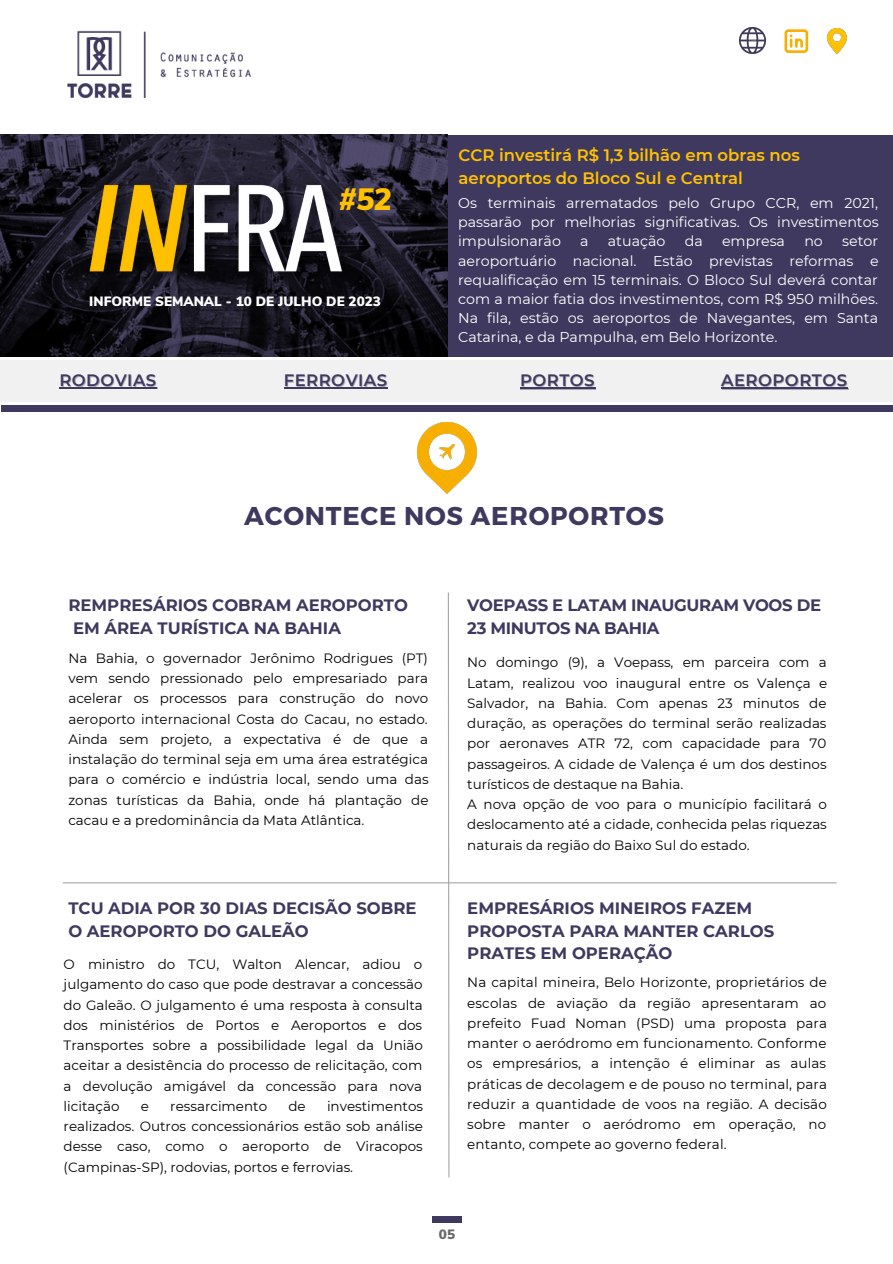
<style>
.page{position:relative;width:893px;height:1264px;background:#fff}
.page>*{position:absolute;margin:0;border:0;box-sizing:border-box;transform-origin:0 0}
.t1{font:italic 900 30.75px "Nunito Sans";color:#ffc200}
.t2{font:700 25.8px "Montserrat";letter-spacing:.03em;color:#40395f}
.t3{font:700 16.5px/22.5px "Montserrat";color:#40395f}
.t4{font:600 16.5px/23.5px "Montserrat";color:#ffc200}
.t5{font:700 16.5px/23.5px "Montserrat";letter-spacing:-.02em;color:#40395f}
.t6{font:600 16.5px "Montserrat";letter-spacing:.03em;color:#40395f}
.t7{font:14.25px/19px "Montserrat";color:#fff;text-align:justify}
.t8{font:13.5px/20.2px "Montserrat";color:#000;text-align:justify}
.t9{font:900 13.5px "Nunito Sans";color:#fff}
.t10{font:900 13.5px "Nunito Sans";color:#696969}
</style>
<div class="page">
<img style="left:67px;top:30px;width:184px;height:69px">
<div style="left:446px;top:135px;width:446px;height:221px;background:#40395f"></div>
<img style="left:827px;top:28px;width:19px;height:25px">
<img style="left:740px;top:28px;width:25px;height:25px">
<img style="left:0;top:134px;width:447px;height:223px">
<img style="left:84px;top:172px;width:281px;height:120px">
<svg style="left:784px;top:29px;width:24px;height:24px"></svg>
<div style="left:1px;top:405px;width:891px;height:6px;background:#40395f"></div>
<div style="left:432px;top:1216px;width:29px;height:6px;background:#40395f"></div>
<svg style="left:447px;top:592px;width:3px;height:586px"></svg>
<hr style="left:63px;top:882px;width:773px;height:1px;background:#a6a6a6">
<img style="left:417px;top:422px;width:60px;height:71px">
<div style="left:0;top:360px;width:892px;height:42px;background:#f1f1f1"></div>
<hr style="left:284px;top:388px;width:104px;height:1px;background:#40395f">
<hr style="left:284px;top:387px;width:103px;height:1px;background:#40395f">
<hr style="left:520px;top:388px;width:75px;height:1px;background:#40395f">
<hr style="left:520px;top:387px;width:75px;height:1px;background:#40395f">
<hr style="left:722px;top:388px;width:126px;height:1px;background:#40395f">
<hr style="left:721px;top:387px;width:126px;height:1px;background:#40395f">
<hr style="left:60px;top:388px;width:97px;height:1px;background:#40395f">
<hr style="left:59px;top:387px;width:98px;height:1px;background:#40395f">
<p class="t4" style="left:458px;top:143px;width:343px">CCR investirá R$ 1,3 bilhão em obras nos aeroportos do Bloco Sul e Central</p>
<p class="t1" style="left:338px;top:179px;width:55px">#52</p>
<p class="t7" style="left:458px;top:193px;width:422px">Os terminais arrematados pelo Grupo CCR, em 2021, passarão por melhorias significativas. Os investimentos impulsionarão</p>
<p class="t7" style="left:580px;top:232px;width:10px">a</p>
<p class="t7" style="left:608px;top:232px;width:59px">atuação</p>
<p class="t7" style="left:684px;top:232px;width:20px">da</p>
<p class="t7" style="left:722px;top:232px;width:64px">empresa</p>
<p class="t7" style="left:804px;top:232px;width:20px">no</p>
<p class="t7" style="left:458px;top:232px;width:422px;text-indent:384px">setor aeroportuário nacional. Estão previstas reformas e requalificação em 15 terminais. O Bloco Sul deverá contar com a maior fatia dos investimentos, com R$ 950 milhões.<br>Na fila, estão os aeroportos de Navegantes, em Santa Catarina, e da Pampulha, em Belo Horizonte.</p>
<p class="t9" style="left:89px;top:293px;width:293px">INFORME SEMANAL - 10 DE JULHO DE 2023</p>
<p class="t6" style="left:59px;top:370px;width:98px">RODOVIAS</p>
<p class="t6" style="left:284px;top:370px;width:105px">FERROVIAS</p>
<p class="t6" style="left:520px;top:370px;width:76px">PORTOS</p>
<p class="t6" style="left:721px;top:370px;width:127px">AEROPORTOS</p>
<p class="t2" style="left:244px;top:499px;width:421px">ACONTECE NOS AEROPORTOS</p>
<p class="t3" style="left:68px;top:593px;width:341px;line-height:23.5px">REMPRESÁRIOS COBRAM AEROPORTO<br>EM ÁREA TURÍSTICA NA BAHIA</p>
<p class="t8" style="left:68px;top:648px;width:362px">Na Bahia, o governador Jerônimo Rodrigues (PT) vem sendo pressionado pelo empresariado para acelerar os processos para construção do novo aeroporto internacional Costa do Cacau, no estado.<br>Ainda sem projeto, a expectativa é de que a instalação do terminal seja em uma área estratégica para o comércio e indústria local, sendo uma das zonas turísticas da Bahia, onde há plantação de cacau e a predominância da Mata Atlântica.</p>
<p class="t3" style="left:68px;top:897px;width:349px">TCU ADIA POR 30 DIAS DECISÃO SOBRE<br>O AEROPORTO DO GALEÃO</p>
<p class="t8" style="left:64px;top:954px;width:361px">O ministro do TCU, Walton Alencar, adiou o julgamento do caso que pode destravar a concessão do Galeão. O julgamento é uma resposta à consulta dos ministérios de Portos e Aeroportos e dos Transportes sobre a possibilidade legal da União aceitar a desistência do processo de relicitação, com a devolução amigável da concessão para nova licitação</p>
<p class="t8" style="left:64px;top:1095px;width:361px;text-indent:263px">investimentos realizados. Outros concessionários estão sob análise desse caso, como o aeroporto de Viracopos (Campinas-SP), rodovias, portos e ferrovias.</p>
<p class="t8" style="left:141px;top:1095px;width:10px">e</p>
<p class="t8" style="left:170px;top:1095px;width:98px">ressarcimento</p>
<p class="t8" style="left:288px;top:1095px;width:19px">de</p>
<p class="t5" style="left:467px;top:593px;width:355px">VOEPASS E LATAM INAUGURAM VOOS DE<br>23 MINUTOS NA BAHIA</p>
<p class="t8" style="left:467px;top:652px;width:361px">No domingo (9), a Voepass, em parceira com a Latam, realizou voo inaugural entre os Valença e Salvador, na Bahia. Com apenas 23 minutos de duração, as operações do terminal serão realizadas por aeronaves ATR 72, com capacidade para 70 passageiros. A cidade de Valença é um dos destinos turísticos de destaque na Bahia.</p>
<p class="t8" style="left:467px;top:794px;width:361px">A nova opção de voo para o município facilitará o deslocamento até a cidade, conhecida pelas riquezas naturais da região do Baixo Sul do estado.</p>
<p class="t3" style="left:467px;top:897px;width:308px">EMPRESÁRIOS MINEIROS FAZEM<br>PROPOSTA PARA MANTER CARLOS<br>PRATES EM OPERAÇÃO</p>
<p class="t8" style="left:467px;top:972px;width:361px">Na capital mineira, Belo Horizonte, proprietários de escolas de aviação da região apresentaram ao prefeito Fuad Noman (PSD) uma proposta para manter o aeródromo em funcionamento. Conforme os empresários, a intenção é eliminar as aulas práticas de decolagem e de pouso no terminal, para reduzir a quantidade de voos na região. A decisão sobre manter o aeródromo em operação, no entanto, compete ao governo federal.</p>
<p class="t10" style="left:438px;top:1224px;width:18px">05</p>
</div>
